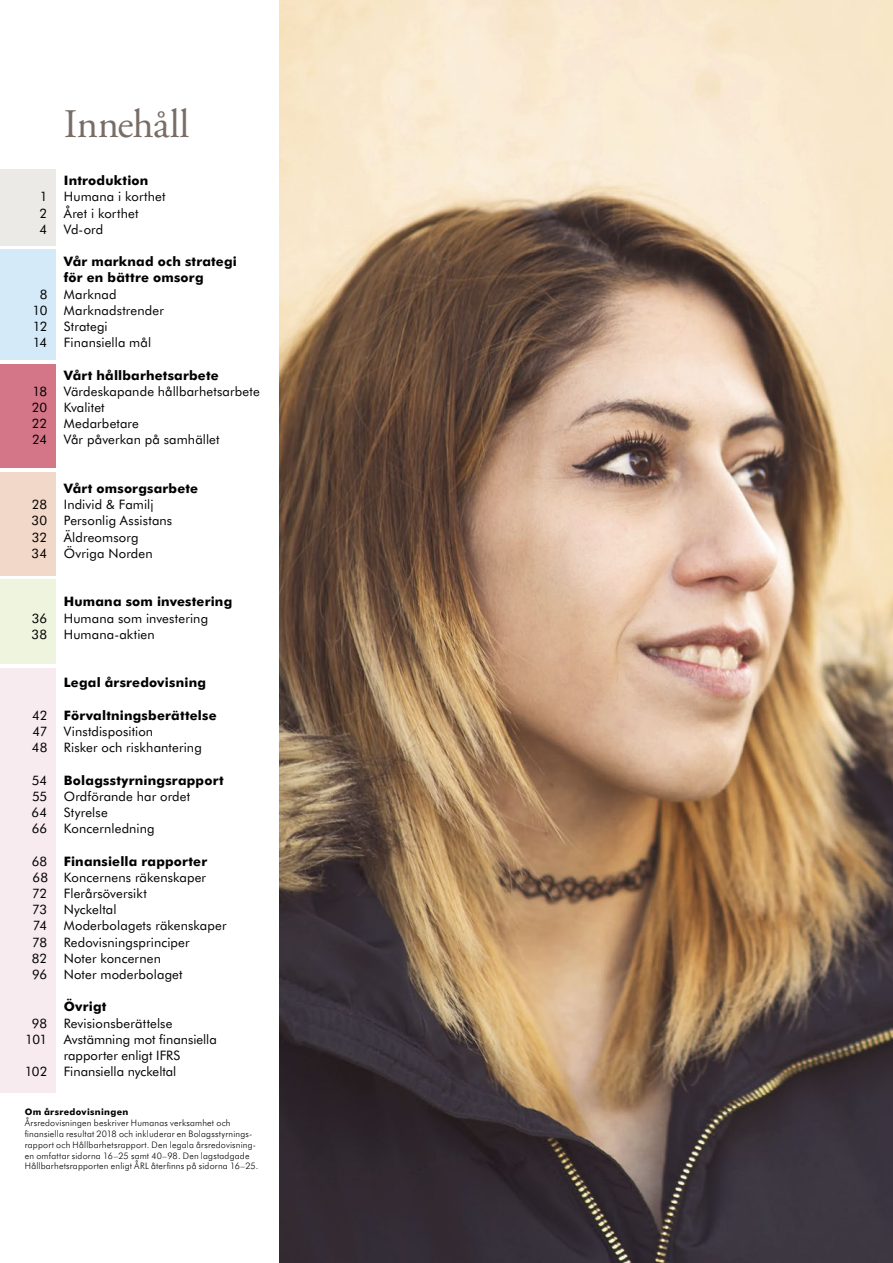
<style>
.page{position:relative;width:893px;height:1263px;background:#fff}
.page>*{position:absolute;margin:0;border:0;box-sizing:border-box;transform-origin:0 0}
.t1{font:40.5px "Adobe Garamond Pro";letter-spacing:-.015em;color:#786d66}
.t2{font:13.05px/16.2px "Futura BT";letter-spacing:.01em;color:#000}
.t3{font:800 13.05px/16.2px "Futura BT";letter-spacing:.015em;color:#000}
.t4{font:300 9px/10.8px "Futura BT";letter-spacing:.025em;color:#000}
.t5{font:800 9px "Futura BT";letter-spacing:.035em;color:#000}
</style>
<div class="page">
<img style="left:279px;top:0;width:614px;height:1263px">
<div style="left:0;top:169px;width:56px;height:77px;background:#ebeae6"></div>
<div style="left:0;top:364px;width:56px;height:104px;background:#d47688"></div>
<div style="left:0;top:250px;width:56px;height:110px;background:#d5eaf9"></div>
<div style="left:0;top:668px;width:56px;height:424px;background:#f8ebef"></div>
<div style="left:0;top:472px;width:56px;height:104px;background:#f2d8c8"></div>
<div style="left:0;top:580px;width:56px;height:84px;background:#eff4de"></div>
<h1 class="t1" style="left:64px;top:99px;width:127px">Innehåll</h1>
<p class="t3" style="left:64px;top:172px;width:86px">Introduktion</p>
<p class="t2" style="left:40px;top:188px;width:9px">1</p>
<p class="t2" style="left:64px;top:188px;width:103px">Humana i korthet</p>
<p class="t2" style="left:40px;top:205px;width:9px">2</p>
<p class="t2" style="left:64px;top:205px;width:76px">Året i korthet</p>
<p class="t2" style="left:40px;top:221px;width:9px">4</p>
<p class="t2" style="left:64px;top:221px;width:41px">Vd-ord</p>
<p class="t3" style="left:64px;top:253px;width:175px">Vår marknad och strategi för en bättre omsorg</p>
<p class="t2" style="left:40px;top:286px;width:9px">8</p>
<p class="t2" style="left:64px;top:286px;width:54px">Marknad</p>
<p class="t2" style="left:32px;top:302px;width:16px">10</p>
<p class="t2" style="left:64px;top:302px;width:102px">Marknadstrender</p>
<p class="t2" style="left:33px;top:318px;width:16px">12</p>
<p class="t2" style="left:64px;top:318px;width:45px">Strategi</p>
<p class="t2" style="left:33px;top:334px;width:16px">14</p>
<p class="t2" style="left:64px;top:334px;width:89px">Finansiella mål</p>
<p class="t3" style="left:64px;top:366px;width:156px">Vårt hållbarhetsarbete</p>
<p class="t2" style="left:33px;top:383px;width:16px">18</p>
<p class="t2" style="left:64px;top:383px;width:197px">Värdeskapande hållbarhetsarbete</p>
<p class="t2" style="left:32px;top:399px;width:17px">20</p>
<p class="t2" style="left:64px;top:399px;width:42px">Kvalitet</p>
<p class="t2" style="left:32px;top:415px;width:17px">22</p>
<p class="t2" style="left:64px;top:415px;width:77px">Medarbetare</p>
<p class="t2" style="left:32px;top:431px;width:17px">24</p>
<p class="t2" style="left:64px;top:431px;width:157px">Vår påverkan på samhället</p>
<p class="t3" style="left:64px;top:480px;width:136px">Vårt omsorgsarbete</p>
<p class="t2" style="left:32px;top:496px;width:17px">28</p>
<p class="t2" style="left:64px;top:496px;width:91px">Individ &amp; Familj</p>
<p class="t2" style="left:32px;top:512px;width:17px">30</p>
<p class="t2" style="left:64px;top:512px;width:110px">Personlig Assistans</p>
<p class="t2" style="left:32px;top:529px;width:17px">32</p>
<p class="t2" style="left:64px;top:529px;width:76px">Äldreomsorg</p>
<p class="t2" style="left:32px;top:545px;width:17px">34</p>
<p class="t2" style="left:64px;top:545px;width:90px">Övriga Norden</p>
<p class="t3" style="left:64px;top:593px;width:170px">Humana som investering</p>
<p class="t2" style="left:32px;top:610px;width:17px">36</p>
<p class="t2" style="left:64px;top:610px;width:146px">Humana som investering</p>
<p class="t2" style="left:32px;top:626px;width:17px">38</p>
<p class="t2" style="left:64px;top:626px;width:93px">Humana-aktien</p>
<p class="t3" style="left:64px;top:674px;width:144px">Legal årsredovisning</p>
<p class="t2" style="left:32px;top:707px;width:17px">42</p>
<p class="t3" style="left:64px;top:707px;width:154px">Förvaltningsberättelse</p>
<p class="t2" style="left:33px;top:723px;width:16px">47</p>
<p class="t2" style="left:64px;top:723px;width:91px">Vinstdisposition</p>
<p class="t2" style="left:32px;top:739px;width:17px">48</p>
<p class="t2" style="left:64px;top:739px;width:139px">Risker och riskhantering</p>
<p class="t2" style="left:32px;top:772px;width:17px">54</p>
<p class="t3" style="left:64px;top:771px;width:161px">Bolagsstyrningsrapport</p>
<p class="t2" style="left:32px;top:788px;width:17px">55</p>
<p class="t2" style="left:64px;top:788px;width:128px">Ordförande har ordet</p>
<p class="t2" style="left:32px;top:804px;width:17px">64</p>
<p class="t2" style="left:64px;top:804px;width:45px">Styrelse</p>
<p class="t2" style="left:32px;top:820px;width:17px">66</p>
<p class="t2" style="left:64px;top:820px;width:92px">Koncernledning</p>
<p class="t2" style="left:32px;top:853px;width:17px">68</p>
<p class="t3" style="left:64px;top:852px;width:145px">Finansiella rapporter</p>
<p class="t2" style="left:32px;top:869px;width:176px">68 Koncernens räkenskaper<br>72</p>
<p class="t2" style="left:64px;top:885px;width:84px">Flerårsöversikt</p>
<p class="t2" style="left:32px;top:901px;width:17px">73</p>
<p class="t2" style="left:64px;top:901px;width:54px">Nyckeltal</p>
<p class="t2" style="left:33px;top:917px;width:16px">74</p>
<p class="t2" style="left:64px;top:917px;width:164px">Moderbolagets räkenskaper</p>
<p class="t2" style="left:32px;top:934px;width:17px">78</p>
<p class="t2" style="left:64px;top:934px;width:127px">Redovisningsprinciper</p>
<p class="t2" style="left:32px;top:950px;width:17px">82</p>
<p class="t2" style="left:64px;top:950px;width:99px">Noter koncernen</p>
<p class="t2" style="left:32px;top:966px;width:17px">96</p>
<p class="t2" style="left:64px;top:966px;width:120px">Noter moderbolaget</p>
<p class="t3" style="left:64px;top:998px;width:44px">Övrigt</p>
<p class="t2" style="left:32px;top:1015px;width:17px">98</p>
<p class="t2" style="left:64px;top:1015px;width:110px">Revisionsberättelse</p>
<p class="t2" style="left:25px;top:1031px;width:23px">101</p>
<p class="t2" style="left:64px;top:1031px;width:155px">Avstämning mot finansiella rapporter enligt IFRS</p>
<p class="t2" style="left:25px;top:1063px;width:24px">102</p>
<p class="t2" style="left:64px;top:1063px;width:114px">Finansiella nyckeltal</p>
<p class="t5" style="left:25px;top:1106px;width:105px">Om årsredovisningen</p>
<p class="t4" style="left:25px;top:1117px;width:235px">Årsredovisningen beskriver Humanas verksamhet och finansiella resultat 2018 och inkluderar en Bolagsstyrnings&shy;rapport och Hållbarhetsrapport. Den legala årsredovisning&shy;en omfattar sidorna 16–25 samt 40–98. Den lagstadgade Hållbarhetsrapporten enligt ÅRL återfinns på sidorna 16–25.</p>
</div>
